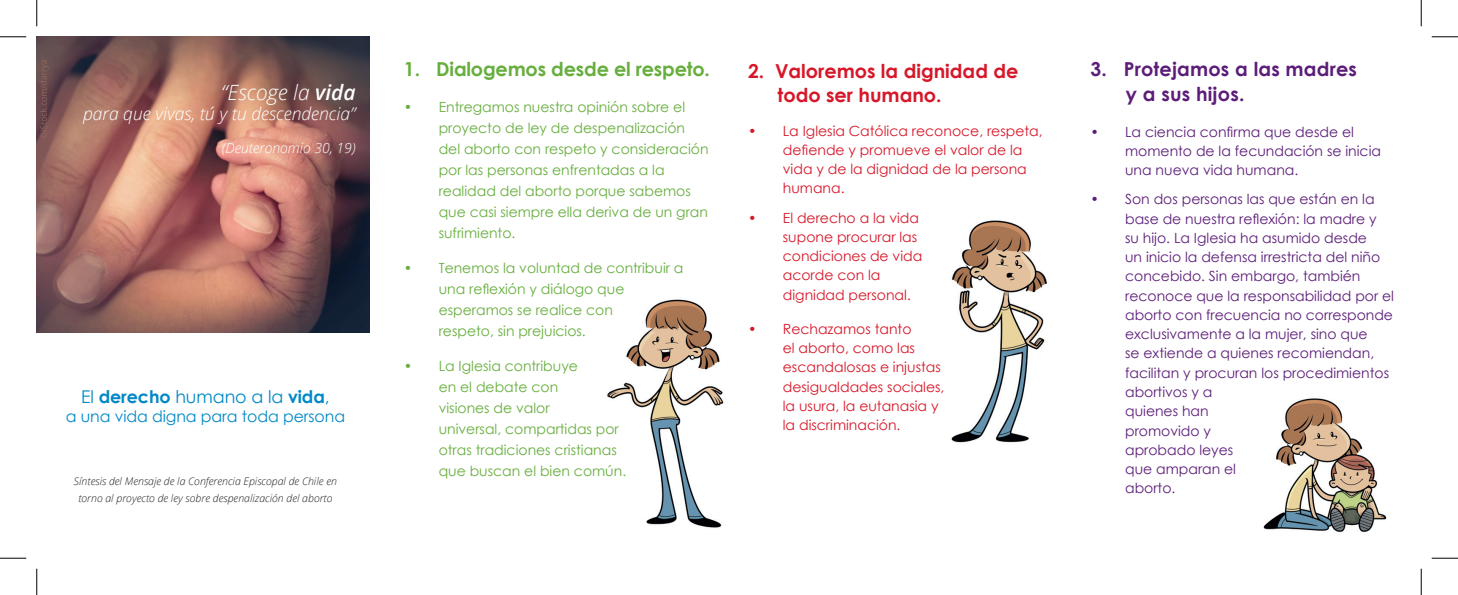
<style>
.page{position:relative;width:1458px;height:595px;background:#fff}
.page>*{position:absolute;margin:0;border:0;box-sizing:border-box;transform-origin:0 0}
.t1{font:italic 300 21px "Open Sans";color:#fff}
.t2{font:700 19.25px "Century Gothic";color:#d71729}
.t3{font:700 19.25px "Century Gothic";letter-spacing:.01em;color:#5c1d78}
.t4{font:700 19.25px "Century Gothic";letter-spacing:-.01em;color:#66ae3d}
.t5{font:italic 300 17.5px "Open Sans";color:#fff}
.t6{font:17.5px "Century Gothic";letter-spacing:-.005em;color:#0088c7}
.t7{font:15.75px "Century Gothic";letter-spacing:-.005em;color:#0088c7}
.t8{font:14px/19.2px "Century Gothic";color:#5c1d78}
.t9{font:14px/21px "Century Gothic";color:#66ae3d}
.t10{font:14px/19.2px "Century Gothic";color:#d71729}
.t11{font:italic 300 14px "Open Sans";color:#fff}
.t12{font:italic 300 10.5px/17.5px "Open Sans";color:#231f20;text-align:center}
.s1{font-weight:600}
.s2{font-weight:700}
</style>
<div class="page">
<img style="left:37px;top:37px;width:332px;height:295px">
<img style="left:607px;top:299px;width:117px;height:229px">
<img style="left:1263px;top:398px;width:124px;height:135px">
<img style="left:951px;top:220px;width:96px;height:223px">
<svg style="left:0;top:36px;width:26px;height:1px"></svg>
<svg style="left:1431px;top:36px;width:27px;height:1px"></svg>
<svg style="left:0;top:557px;width:26px;height:1px"></svg>
<svg style="left:1431px;top:557px;width:27px;height:1px"></svg>
<svg style="left:36px;top:0;width:1px;height:26px"></svg>
<svg style="left:36px;top:568px;width:1px;height:26px"></svg>
<svg style="left:1420px;top:0;width:1px;height:26px"></svg>
<svg style="left:1420px;top:568px;width:1px;height:26px"></svg>
<h1 class="t1" style="left:221px;top:78px;width:136px">“Escoge la <span class="s1">vida</span></h1>
<p class="t5" style="left:83px;top:101px;width:274px">para que vivas, tú y tu descendencia”</p>
<p class="t11" style="left:222px;top:138px;width:135px">(Deuteronomio 30, 19)</p>
<p class="t6" style="left:81px;top:384px;width:250px">El <span class="s2">derecho</span> humano a la <span class="s2">vida</span>,</p>
<p class="t7" style="left:66px;top:405px;width:281px">a una vida digna para toda persona</p>
<p class="t12" style="left:74px;top:472px;width:264px">Síntesis del Mensaje de la Conferencia Episcopal de Chile en torno al proyecto de ley sobre despenalización del aborto</p>
<h2 class="t4" style="left:404px;top:54px;width:307px">1. Dialogemos desde el respeto.</h2>
<p class="t9" style="left:439px;top:96px;width:271px;text-indent:-35px">• Entregamos nuestra opinión sobre el proyecto de ley de despenalización del aborto con respeto y consideración por las personas enfrentadas a la realidad del aborto porque sabemos que casi siempre ella deriva de un gran sufrimiento.</p>
<p class="t9" style="left:439px;top:257px;width:246px;text-indent:-35px">• Tenemos la voluntad de contribuir a una reflexión y diálogo que esperamos se realice con<br>respeto, sin prejuicios.</p>
<p class="t9" style="left:439px;top:355px;width:189px;text-indent:-35px">• La Iglesia contribuye<br>en el debate con<br>visiones de valor<br>universal, compartidas por otras tradiciones cristianas que buscan el bien común.</p>
<h2 class="t2" style="left:748px;top:56px;width:272px">2. Valoremos la dignidad de</h2>
<h2 class="t3" style="left:1090px;top:54px;width:268px">3. Protejamos a las madres</h2>
<h2 class="t2" style="left:777px;top:80px;width:166px">todo ser humano.</h2>
<h2 class="t3" style="left:1126px;top:79px;width:120px">y a sus hijos.</h2>
<p class="t10" style="left:783px;top:121px;width:261px;text-indent:-35px">• La Iglesia Católica reconoce, respeta, defiende y promueve el valor de la vida y de la dignidad de la persona humana.</p>
<p class="t10" style="left:783px;top:208px;width:141px;text-indent:-35px">• El derecho a la vida supone procurar las condiciones de vida acorde con la dignidad personal.</p>
<p class="t10" style="left:783px;top:319px;width:163px;text-indent:-35px">• Rechazamos tanto<br>el aborto, como las escandalosas e injustas desigualdades sociales, la usura, la eutanasia y la discriminación.</p>
<p class="t8" style="left:1125px;top:121px;width:257px;text-indent:-35px">• La ciencia confirma que desde el momento de la fecundación se inicia una nueva vida humana.</p>
<p class="t8" style="left:1125px;top:189px;width:270px;text-indent:-35px">• Son dos personas las que están en la base de nuestra reflexión: la madre y su hijo. La Iglesia ha asumido desde<br>un inicio la defensa irrestricta del niño concebido. Sin embargo, también reconoce que la responsabilidad por el aborto con frecuencia no corresponde exclusivamente a la mujer, sino que<br>se extiende a quienes recomiendan, facilitan y procuran los procedimientos abortivos y a<br>quienes han<br>promovido y<br>aprobado leyes<br>que amparan el<br>aborto.</p>
</div>
